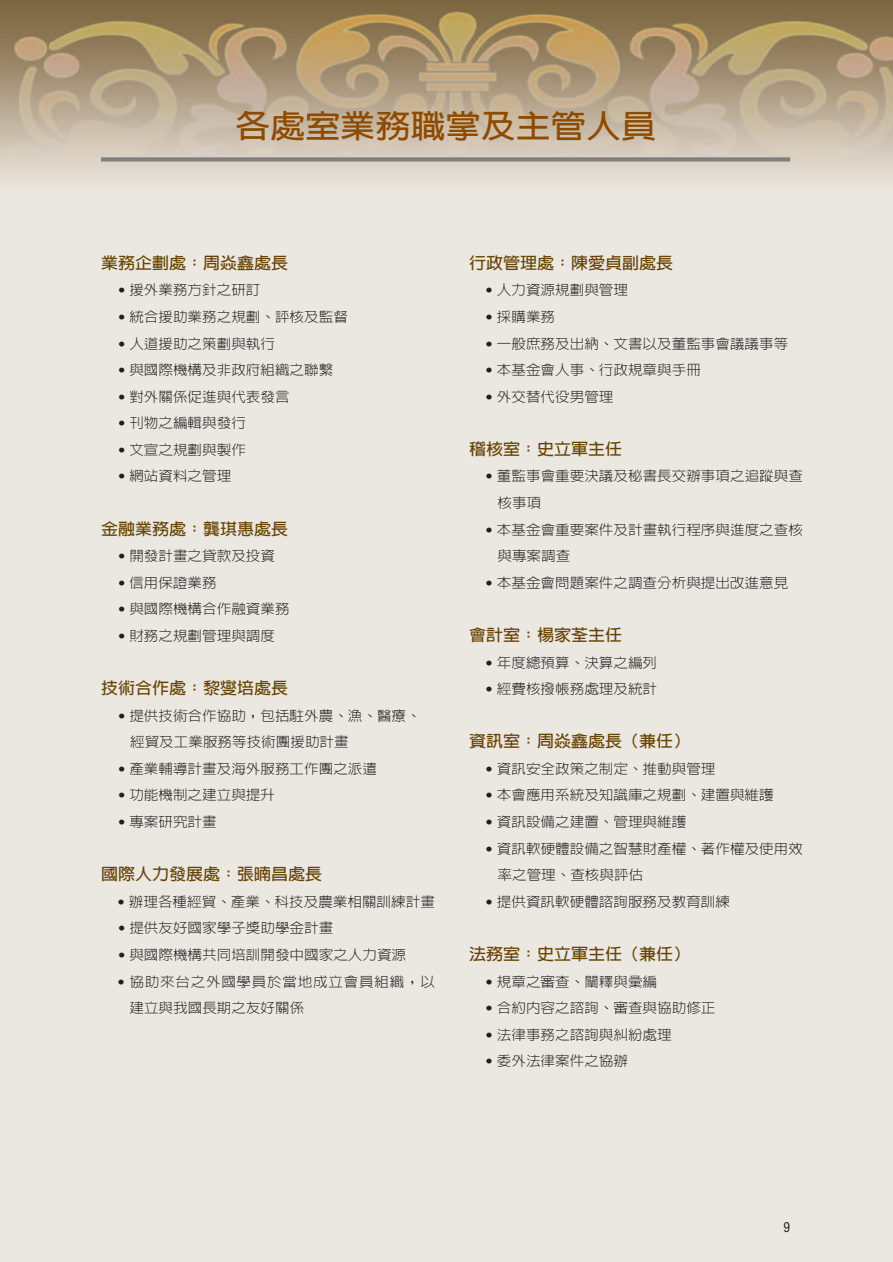
<style>
.page{position:relative;width:893px;height:1262px;background:#fff}
.page>*{position:absolute;margin:0;border:0;box-sizing:border-box;transform-origin:0 0}
.t1{font:700 31.95px "Lin Gothic";color:#8e4b00;scale:1.1 1}
.t2{font:700 16.2px "Lin Gothic";color:#674403;scale:1.05 1}
.t3{font:300 13.8px/26.5px "Lin Gothic";color:#231f20;scale:1.05 1}
.t4{font:300 13.8px/26.5px "Lin Gothic";letter-spacing:.05em;color:#231f20;scale:1.05 1}
.t5{font:condensed 13.35px "Helvetica";color:#231f20}
.s1{font-family:"Helvetica Neue"}
</style>
<div class="page">
<img style="left:0;top:0;width:892px;height:1261px">
<div style="left:101px;top:157px;width:689px;height:5px;background:#808080"></div>
<h1 class="t1" style="left:235px;top:114px;width:384px">各處室業務職掌及主管人員</h1>
<p class="t2" style="left:101px;top:256px;width:180px">業務企劃處：周焱鑫處長</p>
<p class="t3" style="left:118px;top:279px;width:137px"><span class="s1">•</span> 援外業務方針之研訂</p>
<p class="t3" style="left:118px;top:305px;width:220px"><span class="s1">•</span> 統合援助業務之規劃、評核及監督</p>
<p class="t3" style="left:118px;top:332px;width:151px"><span class="s1">•</span> 人道援助之策劃與執行</p>
<p class="t3" style="left:118px;top:358px;width:206px"><span class="s1">•</span> 與國際機構及非政府組織之聯繫</p>
<p class="t3" style="left:118px;top:385px;width:165px"><span class="s1">•</span> 對外關係促進與代表發言</p>
<p class="t3" style="left:118px;top:412px;width:123px"><span class="s1">•</span> 刊物之編輯與發行</p>
<p class="t3" style="left:118px;top:438px;width:123px"><span class="s1">•</span> 文宣之規劃與製作</p>
<p class="t3" style="left:118px;top:465px;width:109px"><span class="s1">•</span> 網站資料之管理</p>
<p class="t2" style="left:101px;top:522px;width:180px">金融業務處：龔琪惠處長</p>
<p class="t3" style="left:118px;top:544px;width:151px"><span class="s1">•</span> 開發計畫之貸款及投資</p>
<p class="t3" style="left:118px;top:571px;width:95px"><span class="s1">•</span> 信用保證業務</p>
<p class="t3" style="left:118px;top:598px;width:165px"><span class="s1">•</span> 與國際機構合作融資業務</p>
<p class="t3" style="left:118px;top:624px;width:151px"><span class="s1">•</span> 財務之規劃管理與調度</p>
<p class="t2" style="left:101px;top:682px;width:180px">技術合作處：黎燮培處長</p>
<p class="t3" style="left:130px;top:704px;width:278px;text-indent:-12px"><span class="s1">•</span> 提供技術合作協助，包括駐外農、漁、醫療、經貿及工業服務等技術團援助計畫</p>
<p class="t3" style="left:118px;top:757px;width:248px"><span class="s1">•</span> 產業輔導計畫及海外服務工作團之派遣</p>
<p class="t3" style="left:118px;top:784px;width:151px"><span class="s1">•</span> 功能機制之建立與提升</p>
<p class="t3" style="left:118px;top:810px;width:95px"><span class="s1">•</span> 專案研究計畫</p>
<p class="t2" style="left:101px;top:868px;width:212px">國際人力發展處：張暔昌處長</p>
<p class="t3" style="left:118px;top:890px;width:304px"><span class="s1">•</span> 辦理各種經貿、產業、科技及農業相關訓練計畫</p>
<p class="t3" style="left:118px;top:916px;width:206px"><span class="s1">•</span> 提供友好國家學子獎助學金計畫</p>
<p class="t3" style="left:118px;top:943px;width:276px"><span class="s1">•</span> 與國際機構共同培訓開發中國家之人力資源</p>
<p class="t4" style="left:129px;top:970px;width:292px;text-indent:-12px"><span class="s1">•</span> 協助來台之外國學員於當地成立會員組織，以建立與我國長期之友好關係</p>
<p class="t2" style="left:469px;top:256px;width:196px">行政管理處：陳愛貞副處長</p>
<p class="t3" style="left:485px;top:279px;width:137px"><span class="s1">•</span> 人力資源規劃與管理</p>
<p class="t3" style="left:485px;top:305px;width:68px"><span class="s1">•</span> 採購業務</p>
<p class="t3" style="left:485px;top:332px;width:290px"><span class="s1">•</span> 一般庶務及出納、文書以及董監事會議議事等</p>
<p class="t3" style="left:485px;top:358px;width:206px"><span class="s1">•</span> 本基金會人事、行政規章與手冊</p>
<p class="t3" style="left:485px;top:385px;width:123px"><span class="s1">•</span> 外交替代役男管理</p>
<p class="t2" style="left:469px;top:442px;width:147px">稽核室：史立軍主任</p>
<p class="t3" style="left:497px;top:465px;width:292px;text-indent:-12px"><span class="s1">•</span> 董監事會重要決議及秘書長交辦事項之追蹤與查核事項</p>
<p class="t3" style="left:497px;top:518px;width:292px;text-indent:-12px"><span class="s1">•</span> 本基金會重要案件及計畫執行程序與進度之查核與專案調查</p>
<p class="t3" style="left:485px;top:571px;width:290px"><span class="s1">•</span> 本基金會問題案件之調查分析與提出改進意見</p>
<p class="t2" style="left:469px;top:629px;width:147px">會計室：楊家荃主任</p>
<p class="t3" style="left:485px;top:651px;width:165px"><span class="s1">•</span> 年度總預算、決算之編列</p>
<p class="t3" style="left:485px;top:677px;width:165px"><span class="s1">•</span> 經費核撥帳務處理及統計</p>
<p class="t2" style="left:469px;top:735px;width:212px">資訊室：周焱鑫處長（兼任）</p>
<p class="t3" style="left:485px;top:757px;width:220px"><span class="s1">•</span> 資訊安全政策之制定、推動與管理</p>
<p class="t3" style="left:485px;top:784px;width:276px"><span class="s1">•</span> 本會應用系統及知識庫之規劃、建置與維護</p>
<p class="t3" style="left:485px;top:810px;width:193px"><span class="s1">•</span> 資訊設備之建置、管理與維護</p>
<p class="t3" style="left:497px;top:837px;width:292px;text-indent:-12px"><span class="s1">•</span> 資訊軟硬體設備之智慧財產權、著作權及使用效率之管理、查核與評估</p>
<p class="t3" style="left:485px;top:890px;width:234px"><span class="s1">•</span> 提供資訊軟硬體諮詢服務及教育訓練</p>
<p class="t2" style="left:469px;top:947px;width:212px">法務室：史立軍主任（兼任）</p>
<p class="t3" style="left:485px;top:970px;width:165px"><span class="s1">•</span> 規章之審查、闡釋與彙編</p>
<p class="t3" style="left:485px;top:996px;width:220px"><span class="s1">•</span> 合約內容之諮詢、審查與協助修正</p>
<p class="t3" style="left:485px;top:1023px;width:179px"><span class="s1">•</span> 法律事務之諮詢與糾紛處理</p>
<p class="t3" style="left:485px;top:1049px;width:137px"><span class="s1">•</span> 委外法律案件之協辦</p>
<p class="t5" style="left:783px;top:1221px;width:8px">9</p>
</div>
